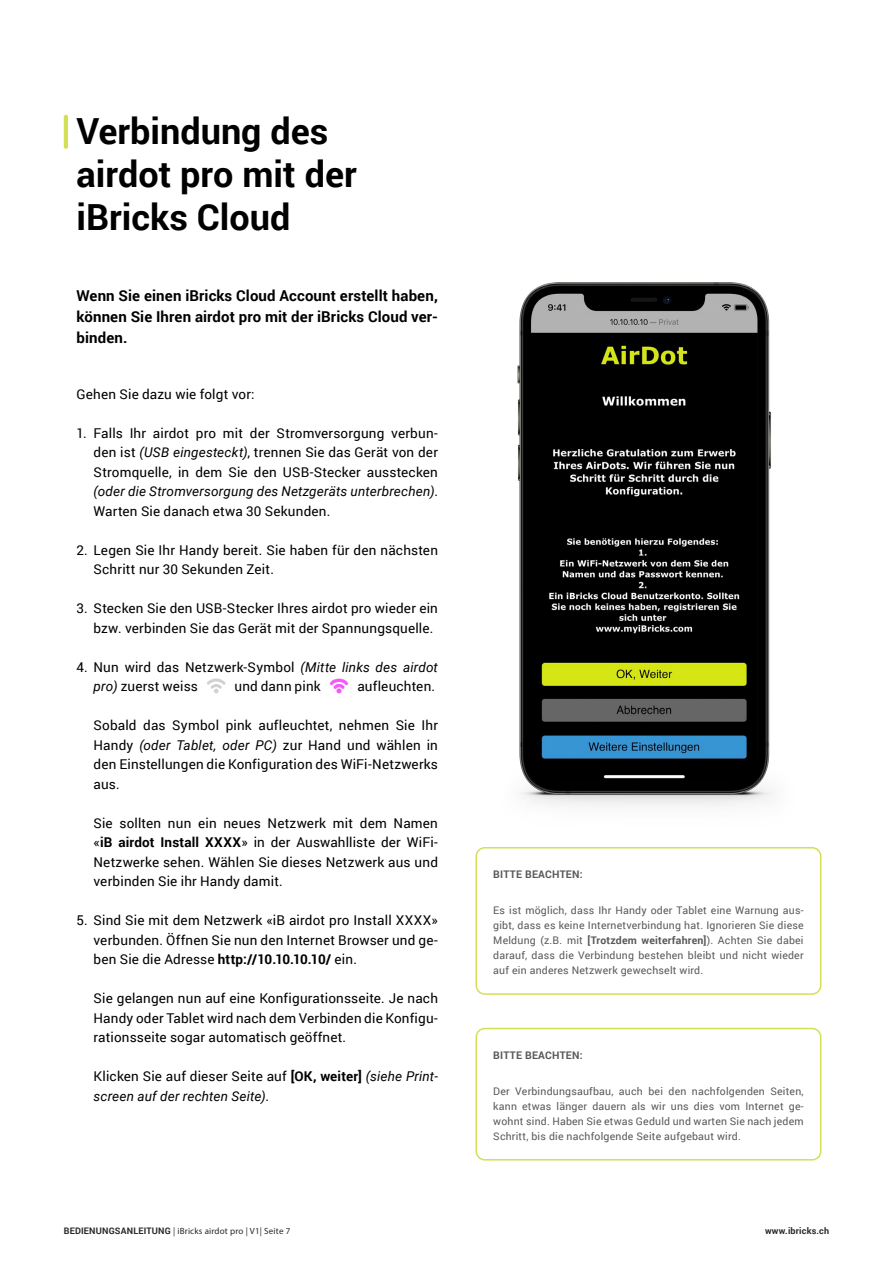
<style>
.page{position:relative;width:893px;height:1263px;background:#fff}
.page>*{position:absolute;margin:0;border:0;box-sizing:border-box;transform-origin:0 0}
.t1{font:700 36px/43.2px "Roboto";color:#000}
.t2{font:700 15px/21px "Roboto";letter-spacing:.01em;color:#000;text-align:justify}
.t3{font:13.5px/19.5px "Roboto";letter-spacing:.015em;color:#000;text-align:justify}
.t4{font:italic 13.5px/19.5px "Roboto";letter-spacing:.015em;color:#000}
.t5{font:10.5px/15px "Roboto";letter-spacing:.02em;color:#58595b;text-align:justify}
.t6{font:700 10.5px "Roboto";letter-spacing:.02em;color:#58595b}
.t7{font:9px "Myriad Pro";letter-spacing:.02em;color:#292829}
.t8{font:700 9px "Roboto";letter-spacing:.02em;color:#292829}
.s1{font-style:italic}
.s2{font-weight:700}
.s3{font-style:normal}
.s4{font-weight:700;font-style:normal}
.s5{font-family:"Roboto";font-weight:700}
</style>
<div class="page">
<div style="left:475px;top:847px;width:346px;height:148px;border:2px solid #d3df56;border-radius:9px"></div>
<div style="left:475px;top:1028px;width:346px;height:132px;border:2px solid #d3df56;border-radius:9px"></div>
<hr style="left:64px;top:115px;width:4px;height:34px;background:#d3df56;border-radius:2px">
<svg style="left:207px;top:678px;width:19px;height:15px"></svg>
<img style="left:329px;top:678px;width:20px;height:16px">
<img style="left:517px;top:282px;width:257px;height:524px">
<h1 class="t1" style="left:77px;top:108px;width:282px">Verbindung des airdot pro mit der iBricks Cloud</h1>
<p class="t2" style="left:77px;top:285px;width:363px">Wenn Sie einen iBricks Cloud Account erstellt haben, können Sie Ihren airdot pro mit der iBricks Cloud ver&shy;binden.</p>
<p class="t3" style="left:77px;top:384px;width:180px">Gehen Sie dazu wie folgt vor:</p>
<p class="t3" style="left:94px;top:423px;width:346px;text-indent:-17px">1. Falls Ihr airdot pro mit der Stromversorgung verbun&shy;den ist <span class="s1">(USB eingesteckt)</span>, trennen Sie das Gerät von der Stromquelle, in dem Sie den USB-Stecker ausstecken <span class="s1">(oder die Stromversorgung des Netzgeräts unterbrechen)</span>.<br>Warten Sie danach etwa 30 Sekunden.</p>
<p class="t3" style="left:94px;top:540px;width:346px;text-indent:-17px">2. Legen Sie Ihr Handy bereit. Sie haben für den nächsten<br>Schritt nur 30 Sekunden Zeit.</p>
<p class="t3" style="left:94px;top:598px;width:346px;text-indent:-17px">3. Stecken Sie den USB-Stecker Ihres airdot pro wieder ein bzw. verbinden Sie das Gerät mit der Spannungsquelle.</p>
<p class="t3" style="left:94px;top:657px;width:346px;text-indent:-17px">4. Nun wird das Netzwerk-Symbol <span class="s1">(Mitte links des airdot pro)</span> zuerst weiss</p>
<p class="t3" style="left:234px;top:676px;width:88px">und dann pink</p>
<p class="t3" style="left:357px;top:676px;width:79px">aufleuchten.</p>
<p class="t3" style="left:94px;top:715px;width:346px">Sobald das Symbol pink aufleuchtet, nehmen Sie Ihr Handy <span class="s1">(oder Tablet, oder PC)</span> zur Hand und wählen in den Einstellungen die Konfiguration des WiFi-Netzwerks aus.</p>
<p class="t3" style="left:94px;top:813px;width:346px">Sie sollten nun ein neues Netzwerk mit dem Namen «<span class="s2">iB airdot Install XXXX</span>» in der Auswahlliste der WiFi-Netzwerke sehen. Wählen Sie dieses Netzwerk aus und verbinden Sie ihr Handy damit.</p>
<p class="t3" style="left:94px;top:910px;width:346px;text-indent:-17px">5. Sind Sie mit dem Netzwerk «iB airdot pro Install XXXX» verbunden. Öffnen Sie nun den Internet Browser und ge&shy;ben Sie die Adresse <span class="s2">http://10.10.10.10/</span> ein.</p>
<p class="t3" style="left:94px;top:988px;width:346px">Sie gelangen nun auf eine Konfigurationsseite. Je nach Handy oder Tablet wird nach dem Verbinden die Konfigu&shy;rationsseite sogar automatisch geöffnet.</p>
<p class="t4" style="left:94px;top:1066px;width:346px"><span class="s3">Klicken Sie auf dieser Seite auf</span> <span class="s4">[OK, weiter]</span> (siehe Print&shy;screen auf der rechten Seite)<span class="s3">.</span></p>
<p class="t6" style="left:493px;top:867px;width:91px">BITTE BEACHTEN:</p>
<p class="t5" style="left:493px;top:902px;width:312px">Es ist möglich, dass Ihr Handy oder Tablet eine Warnung aus&shy;gibt, dass es keine Internetverbindung hat. Ignorieren Sie diese Meldung (z.B. mit <span class="s2">[Trotzdem weiterfahren]</span>). Achten Sie dabei darauf, dass die Verbindung bestehen bleibt und nicht wieder auf ein anderes Netzwerk gewechselt wird.</p>
<p class="t6" style="left:493px;top:1047px;width:91px">BITTE BEACHTEN:</p>
<p class="t5" style="left:493px;top:1083px;width:312px">Der Verbindungsaufbau, auch bei den nachfolgenden Seiten, kann etwas länger dauern als wir uns dies vom Internet ge&shy;wohnt sind. Haben Sie etwas Geduld und warten Sie nach jedem Schritt, bis die nachfolgende Seite aufgebaut wird.</p>
<p class="t7" style="left:64px;top:1225px;width:228px"><span class="s5">BEDIENUNGSANLEITUNG</span> | iBricks airdot pro | V1| Seite 7</p>
<p class="t8" style="left:765px;top:1224px;width:66px">www.ibricks.ch</p>
</div>
